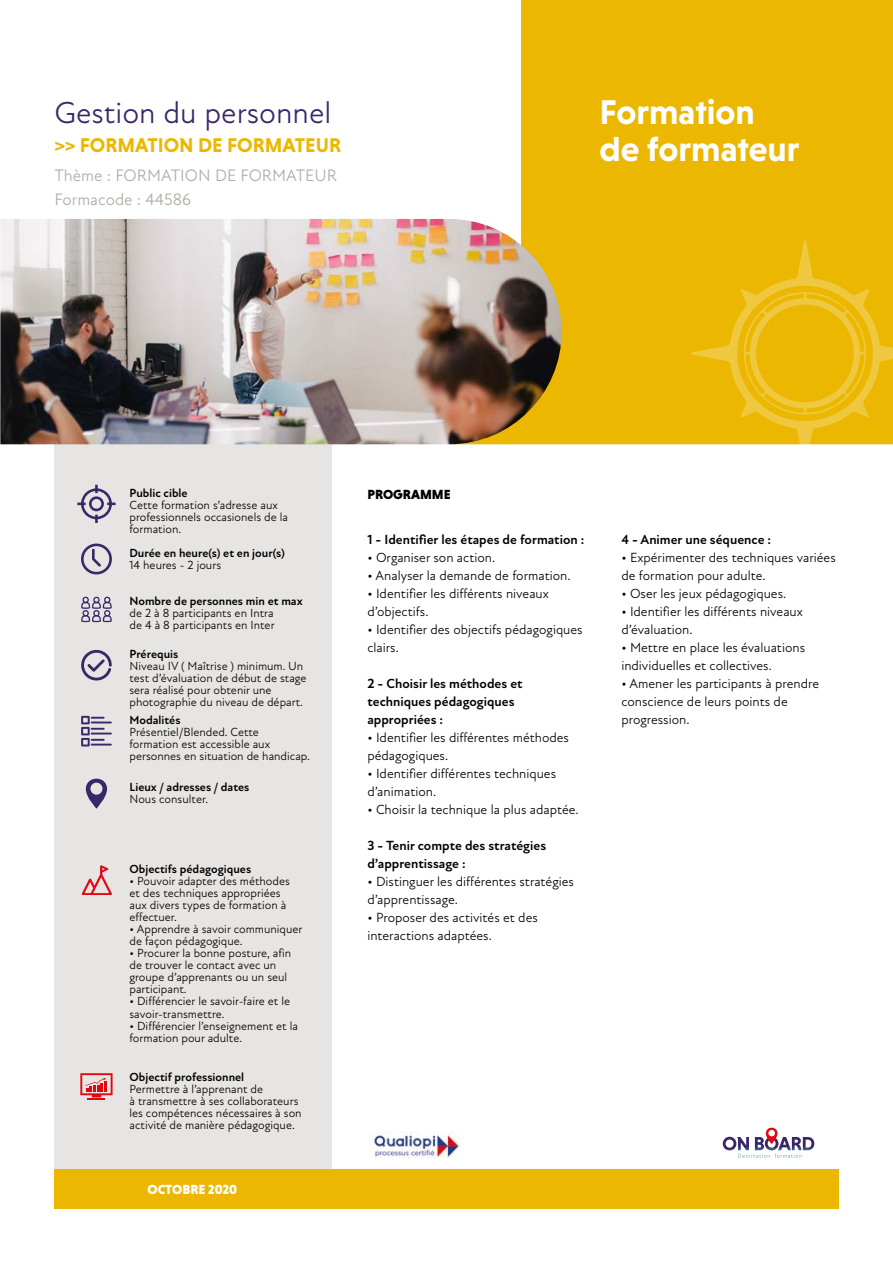
<style>
.page{position:relative;width:893px;height:1263px;background:#fff}
.page>*{position:absolute;margin:0;border:0;box-sizing:border-box;transform-origin:0 0}
.t1{font:700 34.8px/37.7px "Niveau Grotesk";color:#fff}
.t2{font:30.75px "Atten New";color:#392768}
.t3{font:700 20.25px "Niveau Grotesk";color:#ecb700}
.t4{font:16.8px/23.9px "Atten New";color:#adaca4}
.t5{font:13.5px/18px "Atten New";color:#000}
.t6{font:700 13.5px/18px "Atten New";color:#000}
.t7{font:900 13.5px "Niveau Grotesk";color:#fff}
.t8{font:900 13.5px "Niveau Grotesk";color:#000}
.t9{font:12px/12px "Atten New";color:#000}
.t10{font:700 12px "Atten New";color:#000}
</style>
<div class="page">
<svg style="left:723px;top:1128px;width:91px;height:30px"></svg>
<div style="left:54px;top:426px;width:278px;height:782px;background:#e7e5e3"></div>
<div style="left:54px;top:1169px;width:785px;height:40px;background:#ecb700"></div>
<div style="left:521px;top:0;width:372px;height:444px;background:#ecb700"></div>
<img style="left:0;top:219px;width:562px;height:225px">
<svg style="left:80px;top:1073px;width:33px;height:27px"></svg>
<svg style="left:82px;top:865px;width:30px;height:30px"></svg>
<svg style="left:77px;top:485px;width:39px;height:38px"></svg>
<svg style="left:81px;top:543px;width:31px;height:31px"></svg>
<svg style="left:81px;top:596px;width:31px;height:26px"></svg>
<svg style="left:86px;top:779px;width:21px;height:30px"></svg>
<svg style="left:81px;top:649px;width:31px;height:31px"></svg>
<svg style="left:81px;top:716px;width:31px;height:30px"></svg>
<svg style="left:691px;top:240px;width:202px;height:205px;background:#ecba0c"></svg>
<img style="left:370px;top:1131px;width:90px;height:27px">
<h2 class="t2" style="left:54px;top:94px;width:279px">Gestion du personnel</h2>
<h1 class="t1" style="left:599px;top:93px;width:202px">Formation de formateur</h1>
<h3 class="t3" style="left:54px;top:134px;width:288px">&gt;&gt; FORMATION DE FORMATEUR</h3>
<h3 class="t4" style="left:54px;top:164px;width:284px">Thème : FORMATION DE FORMATEUR<br>Formacode : 44586</h3>
<p class="t10" style="left:129px;top:486px;width:60px">Public cible</p>
<p class="t9" style="left:129px;top:499px;width:160px">Cette formation s’adresse aux professionnels occasionels de la formation.</p>
<p class="t10" style="left:129px;top:546px;width:157px">Durée en heure(s) et en jour(s)</p>
<p class="t9" style="left:129px;top:559px;width:93px">14 heures - 2 jours</p>
<p class="t10" style="left:129px;top:594px;width:175px">Nombre de personnes min et max</p>
<p class="t9" style="left:129px;top:607px;width:147px">de 2 à 8 participants en Intra de 4 à 8 participants en Inter</p>
<p class="t10" style="left:129px;top:647px;width:50px">Prérequis</p>
<p class="t9" style="left:129px;top:660px;width:179px">Niveau IV ( Maîtrise ) minimum. Un test d’évaluation de début de stage sera réalisé pour obtenir une photographie du niveau de départ.</p>
<p class="t10" style="left:129px;top:713px;width:53px">Modalités</p>
<p class="t9" style="left:129px;top:726px;width:182px">Présentiel/Blended. Cette formation est accessible aux personnes en situation de handicap.</p>
<p class="t10" style="left:129px;top:779px;width:121px">Lieux / adresses / dates</p>
<p class="t9" style="left:129px;top:793px;width:80px">Nous consulter.</p>
<p class="t10" style="left:129px;top:862px;width:123px">Objectifs pédagogiques</p>
<p class="t9" style="left:129px;top:876px;width:162px">• Pouvoir adapter des méthodes et des techniques appropriées aux divers types de formation à effectuer.</p>
<p class="t9" style="left:129px;top:924px;width:175px">• Apprendre à savoir communiquer de façon pédagogique.</p>
<p class="t9" style="left:129px;top:948px;width:163px">• Procurer la bonne posture, afin de trouver le contact avec un groupe d’apprenants ou un seul participant.</p>
<p class="t9" style="left:129px;top:996px;width:162px">• Différencier le savoir-faire et le savoir-transmettre.</p>
<p class="t9" style="left:129px;top:1020px;width:170px">• Différencier l’enseignement et la formation pour adulte.</p>
<p class="t10" style="left:129px;top:1070px;width:116px">Objectif professionnel</p>
<p class="t9" style="left:129px;top:1083px;width:174px">Permettre à l’apprenant de<br>à transmettre à ses collaborateurs les compétences nécessaires à son activité de manière pédagogique.</p>
<p class="t7" style="left:147px;top:1182px;width:91px">OCTOBRE 2020</p>
<p class="t8" style="left:367px;top:487px;width:85px">PROGRAMME</p>
<p class="t6" style="left:367px;top:530px;width:219px">1 - Identifier les étapes de formation :</p>
<p class="t5" style="left:367px;top:548px;width:129px">• Organiser son action.</p>
<p class="t5" style="left:367px;top:566px;width:205px">• Analyser la demande de formation.</p>
<p class="t5" style="left:367px;top:584px;width:183px">• Identifier les différents niveaux d’objectifs.</p>
<p class="t5" style="left:367px;top:620px;width:217px">• Identifier des objectifs pédagogiques clairs.</p>
<p class="t6" style="left:367px;top:674px;width:157px">2 - Choisir les méthodes et techniques pédagogiques appropriées :</p>
<p class="t5" style="left:367px;top:728px;width:203px">• Identifier les différentes méthodes pédagogiques.</p>
<p class="t5" style="left:367px;top:764px;width:190px">• Identifier différentes techniques d’animation.</p>
<p class="t5" style="left:367px;top:800px;width:213px">• Choisir la technique la plus adaptée.</p>
<p class="t6" style="left:367px;top:836px;width:180px">3 - Tenir compte des stratégies d’apprentissage :</p>
<p class="t5" style="left:367px;top:872px;width:208px">• Distinguer les différentes stratégies d’apprentissage.</p>
<p class="t5" style="left:367px;top:908px;width:172px">• Proposer des activités et des interactions adaptées.</p>
<p class="t6" style="left:621px;top:531px;width:151px">4 - Animer une séquence :</p>
<p class="t5" style="left:621px;top:549px;width:216px">• Expérimenter des techniques variées de formation pour adulte.</p>
<p class="t5" style="left:621px;top:585px;width:166px">• Oser les jeux pédagogiques.</p>
<p class="t5" style="left:621px;top:603px;width:183px">• Identifier les différents niveaux d’évaluation.</p>
<p class="t5" style="left:621px;top:639px;width:185px">• Mettre en place les évaluations individuelles et collectives.</p>
<p class="t5" style="left:621px;top:675px;width:199px">• Amener les participants à prendre conscience de leurs points de progression.</p>
</div>
